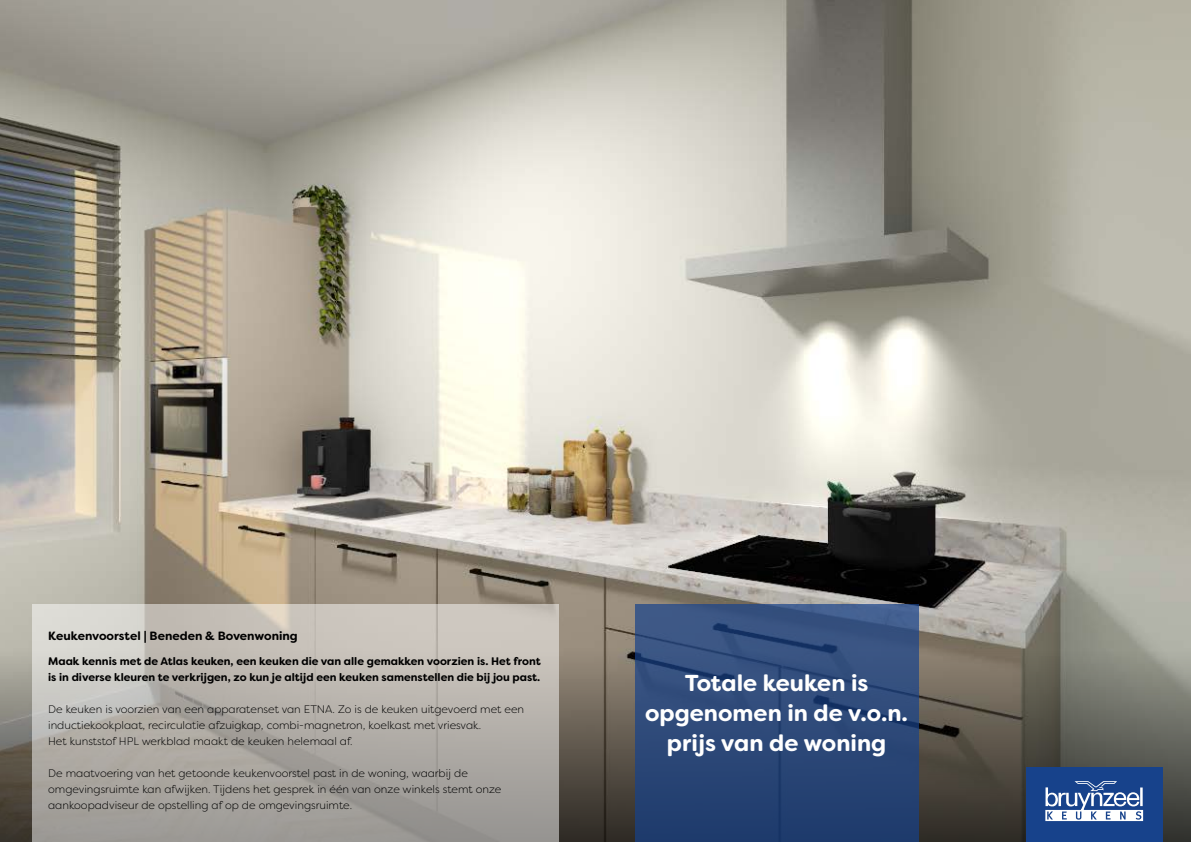
<style>
.page{position:relative;width:1191px;height:842px;background:#fff}
.page>*{position:absolute;margin:0;border:0;box-sizing:border-box;transform-origin:0 0}
.t1{font:700 23px/30px "Filson Soft";color:#fff;text-align:center}
.t2{font:700 12px "Filson Soft";color:#000}
.t3{font:300 11px/16px "Filson Soft";color:#000}
.t4{font:700 11px/16px "Filson Soft";color:#000}
</style>
<div class="page">
<img style="left:0;top:0;width:1191px;height:651px">
<svg style="left:0;top:651px;width:1191px;height:191px;background:#625e54"></svg>
<svg style="left:33px;top:604px;width:525px;height:238px;background:#b4b0aa"></svg>
<svg style="left:635px;top:604px;width:283px;height:238px;background:#2d4878"></svg>
<div style="left:1025px;top:768px;width:137px;height:74px;background:#17428b"></div>
<svg style="left:1045px;top:781px;width:98px;height:40px"></svg>
<p class="t2" style="left:48px;top:628px;width:251px">Keukenvoorstel | Beneden &amp; Bovenwoning</p>
<p class="t4" style="left:48px;top:653px;width:494px">Maak kennis met de Atlas keuken, een keuken die van alle gemakken voorzien is. Het front is in diverse kleuren te verkrijgen, zo kun je altijd een keuken samenstellen die bij jou past.</p>
<p class="t3" style="left:48px;top:701px;width:477px">De keuken is voorzien van een apparatenset van ETNA. Zo is de keuken uitgevoerd met een inductiekookplaat, recirculatie afzuigkap, combi-magnetron, koelkast met vriesvak.<br>Het kunststof HPL werkblad maakt de keuken helemaal af.</p>
<p class="t3" style="left:48px;top:765px;width:455px">De maatvoering van het getoonde keukenvoorstel past in de woning, waarbij de omgevingsruimte kan afwijken. Tijdens het gesprek in één van onze winkels stemt onze aankoopadviseur de opstelling af op de omgevingsruimte.</p>
<h1 class="t1" style="left:645px;top:668px;width:264px">Totale keuken is opgenomen in de v.o.n. prijs van de woning</h1>
</div>
